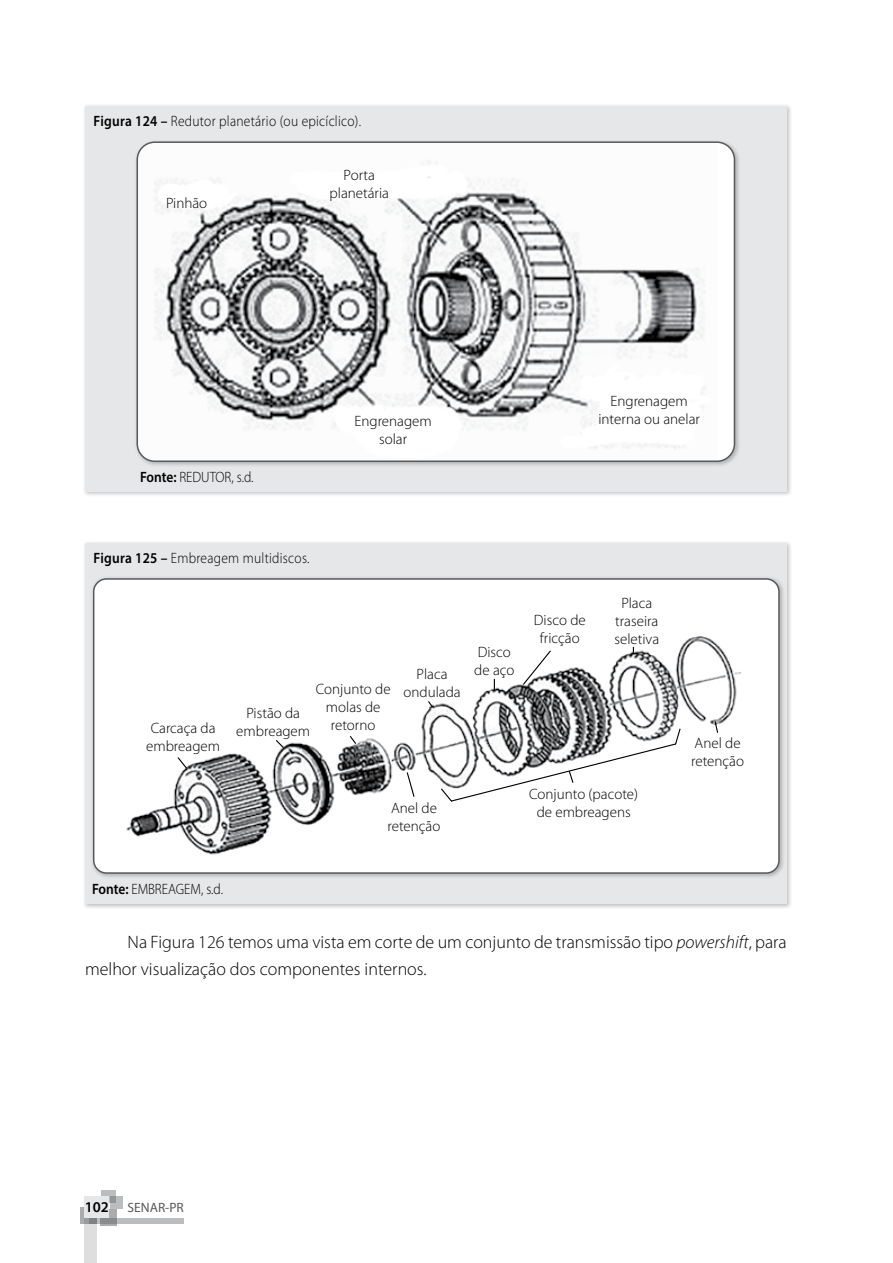
<style>
.page{position:relative;width:893px;height:1263px;background:#fff}
.page>*{position:absolute;margin:0;border:0;box-sizing:border-box;transform-origin:0 0}
.t1{font:300 18px/27px "Myriad Pro";color:#000}
.t2{font:300 15px/18px "Myriad Pro";color:#000;text-align:center}
.t3{font:300 15px "Myriad Pro";letter-spacing:.02em;color:#000;scale:.9 1}
.t4{font:300 15px "Myriad Pro";color:#000;scale:.9 1}
.t5{font:600 15px "Myriad Pro";color:#000}
.t6{font:13.5px "Myriad Pro";color:#58595b}
.s1{font-weight:600}
.s2{font-style:italic}
</style>
<div class="page">
<svg style="left:101px;top:1191px;width:15px;height:12px"></svg>
<svg style="left:110px;top:1196px;width:12px;height:12px"></svg>
<svg style="left:80px;top:1207px;width:5px;height:16px"></svg>
<svg style="left:100px;top:1210px;width:17px;height:16px"></svg>
<svg style="left:97px;top:1218px;width:87px;height:5px"></svg>
<svg style="left:85px;top:1218px;width:12px;height:45px"></svg>
<div style="left:85px;top:1197px;width:24px;height:21px;background:#e6e7e8"></div>
<div style="left:82px;top:104px;width:710px;height:393px;background:#000;opacity:.25"></div>
<div style="left:85px;top:106px;width:702px;height:386px;background:#e6e7e8"></div>
<div style="left:134px;top:139px;width:606px;height:328px;background:#000;opacity:.25"></div>
<div style="left:137px;top:142px;width:597px;height:319px;background:#fff;border-radius:18px"></div>
<img style="left:138px;top:142px;width:568px;height:319px">
<div style="left:136px;top:141px;width:599px;height:321px;border:2px solid #58595b;border-radius:18px"></div>
<div style="left:82px;top:541px;width:710px;height:368px;background:#000;opacity:.25"></div>
<div style="left:85px;top:543px;width:702px;height:361px;background:#e6e7e8"></div>
<div style="left:90px;top:576px;width:694px;height:303px;background:#000;opacity:.25"></div>
<div style="left:94px;top:579px;width:685px;height:294px;background:#fff;border-radius:13px"></div>
<img style="left:126px;top:636px;width:616px;height:219px">
<div style="left:93px;top:578px;width:687px;height:296px;border:2px solid #58595b;border-radius:13px"></div>
<svg style="left:176px;top:756px;width:12px;height:14px"></svg>
<svg style="left:275px;top:739px;width:10px;height:10px"></svg>
<svg style="left:349px;top:735px;width:8px;height:10px"></svg>
<svg style="left:406px;top:771px;width:9px;height:27px"></svg>
<svg style="left:427px;top:700px;width:7px;height:8px"></svg>
<svg style="left:522px;top:649px;width:30px;height:37px"></svg>
<svg style="left:714px;top:720px;width:5px;height:14px"></svg>
<svg style="left:440px;top:727px;width:241px;height:76px"></svg>
<p class="t3" style="left:94px;top:113px;width:299px"><span class="s1">Figura 124 –</span> Redutor planetário (ou epicíclico).</p>
<p class="t2" style="left:166px;top:194px;width:43px">Pinhão</p>
<p class="t2" style="left:330px;top:166px;width:61px">Porta planetária</p>
<p class="t4" style="left:140px;top:469px;width:128px"><span class="s1">Fonte:</span> REDUTOR, s.d.</p>
<p class="t2" style="left:355px;top:412px;width:79px">Engrenagem solar</p>
<p class="t2" style="left:598px;top:392px;width:103px">Engrenagem interna ou anelar</p>
<p class="t3" style="left:94px;top:550px;width:241px"><span class="s1">Figura 125 –</span> Embreagem multidiscos.</p>
<p class="t2" style="left:146px;top:719px;width:75px">Carcaça da embreagem</p>
<p class="t2" style="left:316px;top:680px;width:76px">Conjunto de molas de retorno</p>
<p class="t2" style="left:236px;top:704px;width:75px">Pistão da embreagem</p>
<p class="t2" style="left:403px;top:666px;width:59px">Placa ondulada</p>
<p class="t2" style="left:474px;top:643px;width:42px;text-align:left">Disco de aço</p>
<p class="t2" style="left:388px;top:800px;width:54px;text-align:left">Anel de retenção</p>
<p class="t2" style="left:534px;top:611px;width:53px">Disco de fricção</p>
<p class="t2" style="left:614px;top:594px;width:46px">Placa traseira seletiva</p>
<p class="t2" style="left:529px;top:785px;width:111px">Conjunto (pacote) de embreagens</p>
<p class="t2" style="left:691px;top:734px;width:54px;text-align:left">Anel de retenção</p>
<p class="t4" style="left:92px;top:881px;width:147px"><span class="s1">Fonte:</span> EMBREAGEM, s.d.</p>
<p class="t1" style="left:85px;top:929px;width:703px;text-indent:43px">Na Figura 126 temos uma vista em corte de um conjunto de transmissão tipo <span class="s2">powershift</span>, para melhor visualização dos componentes internos.</p>
<p class="t5" style="left:85px;top:1198px;width:26px">102</p>
<p class="t6" style="left:128px;top:1199px;width:58px">SENAR-PR</p>
</div>
